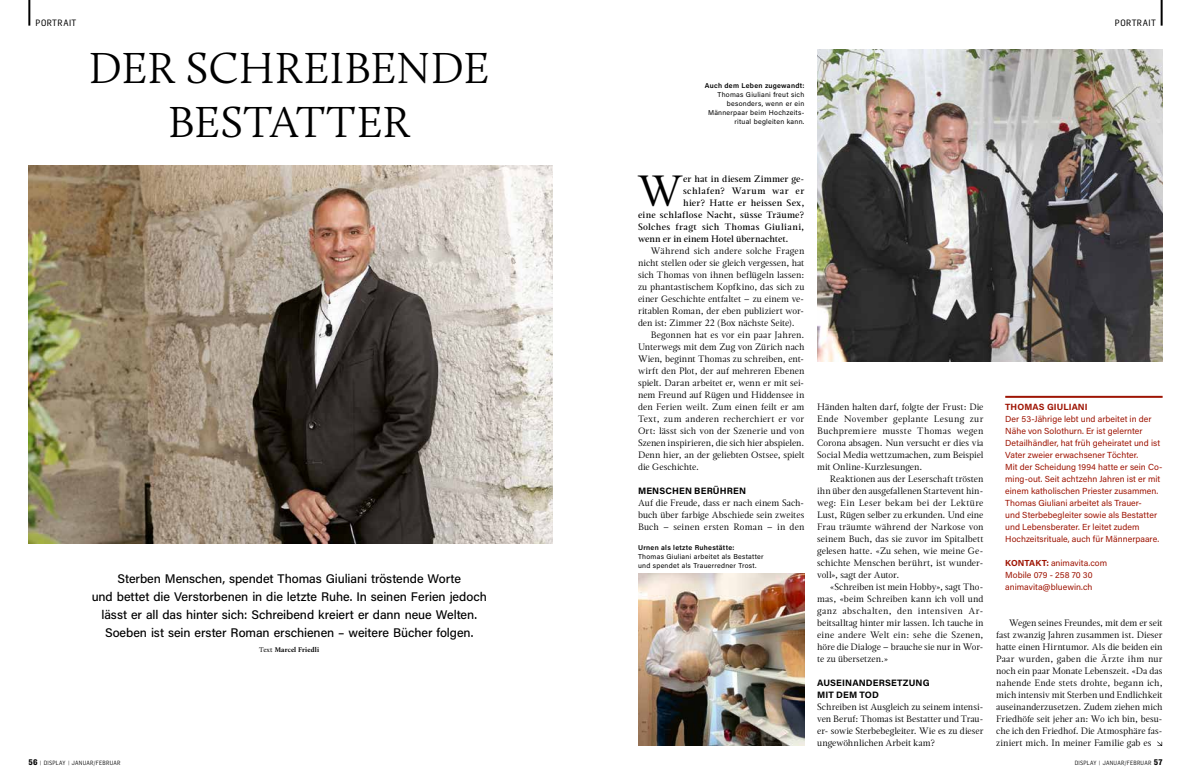
<style>
.page{position:relative;width:1191px;height:780px;background:#fff}
.page>*{position:absolute;margin:0;border:0;box-sizing:border-box;transform-origin:0 0}
.t1{font:300 45px/54px "Calluna";color:#000;text-align:center}
.t2{font:43.5px "Magneta";color:#000}
.t3{font:500 12.5px/18px "Acumin Pro";letter-spacing:-.005em;color:#000;text-align:center}
.t4{font:9.2px/12px "Magneta";letter-spacing:.005em;color:#000;text-align:justify}
.t5{font:500 9.2px "Magneta";letter-spacing:.025em;color:#000}
.t6{font:700 9.2px/12px "Acumin Pro";letter-spacing:.015em;color:#000}
.t7{font:500 9.2px "Magneta";letter-spacing:-.005em;color:#000}
.t8{font:500 9.2px "Magneta";letter-spacing:.05em;color:#000}
.t9{font:9px "Flama Semicondensed Basic";letter-spacing:.05em;color:#000}
.t10{font:700 9px "Acumin Pro";letter-spacing:.01em;color:#9e1403}
.t11{font:8.8px/12px "Acumin Pro";letter-spacing:.005em;color:#9e1403}
.t12{font:7px/9px "Acumin Pro";letter-spacing:.035em;color:#000;text-align:right}
.t13{font:600 7px "Acumin Pro";letter-spacing:.04em;color:#000}
.t14{font:700 7px "Calluna";letter-spacing:.015em;color:#000}
.t15{font:6px "Flama Semicondensed";letter-spacing:.035em;color:#000}
.s1{font-weight:400}
.s2{font-weight:700;font-size:8px}
.s3{font-weight:700}
</style>
<div class="page">
<hr style="left:1005px;top:396px;width:157px;height:2px;background:#9e1403">
<svg style="left:1157px;top:741px;width:5px;height:5px"></svg>
<img style="left:28px;top:165px;width:525px;height:378px">
<img style="left:638px;top:574px;width:166px;height:172px">
<img style="left:817px;top:50px;width:345px;height:312px">
<hr style="left:1160px;top:0;width:2px;height:26px;background:#000">
<hr style="left:28px;top:0;width:2px;height:26px;background:#000">
<p class="t9" style="left:36px;top:17px;width:42px">PORTRAIT</p>
<p class="t9" style="left:1115px;top:17px;width:42px">PORTRAIT</p>
<h1 class="t1" style="left:89px;top:41px;width:402px">DER SCHREIBENDE<br>BESTATTER</h1>
<p class="t3" style="left:92px;top:569px;width:397px">Sterben Menschen, spendet Thomas Giuliani tröstende Worte<br>und bettet die Verstorbenen in die letzte Ruhe. In seinen Ferien jedoch lässt er all das hinter sich: Schreibend kreiert er dann neue Welten.<br>Soeben ist sein erster Roman erschienen – weitere Bücher folgen.</p>
<p class="t14" style="left:259px;top:645px;width:61px"><span class="s1">Text</span> Marcel Friedli</p>
<p class="t15" style="left:28px;top:758px;width:94px"><span class="s2">56</span> | DISPLAY | JANUAR/FEBRUAR</p>
<p class="t13" style="left:705px;top:81px;width:101px">Auch dem Leben zugewandt:</p>
<p class="t12" style="left:708px;top:90px;width:98px">Thomas Giuliani freut sich besonders, wenn er ein<br>Männerpaar beim Hochzeits&shy;ritual begleiten kann.</p>
<h2 class="t2" style="left:637px;top:161px;width:47px">W</h2>
<p class="t5" style="left:683px;top:172px;width:123px">er hat in diesem Zimmer ge-</p>
<p class="t8" style="left:683px;top:184px;width:123px">schlafen? Warum war er</p>
<p class="t5" style="left:683px;top:196px;width:123px">hier? Hatte er heissen Sex,</p>
<p class="t5" style="left:638px;top:208px;width:168px">eine schlaflose Nacht, süsse Träume?</p>
<p class="t5" style="left:638px;top:220px;width:168px">Solches fragt sich Thomas Giuliani,</p>
<p class="t7" style="left:638px;top:232px;width:152px">wenn er in einem Hotel übernachtet.</p>
<p class="t4" style="left:638px;top:244px;width:168px;text-indent:13px">Während sich andere solche Fragen nicht stellen oder sie gleich vergessen, hat sich Thomas von ihnen beflügeln lassen: zu phantastischem Kopfkino, das sich zu einer Geschichte entfaltet – zu einem ve&shy;ritablen Roman, der eben publiziert wor&shy;den ist: Zimmer 22 (Box nächste Seite).</p>
<p class="t4" style="left:638px;top:328px;width:168px;text-indent:13px">Begonnen hat es vor ein paar Jahren.<br>Unterwegs mit dem Zug von Zürich nach Wien, beginnt Thomas zu schreiben, ent&shy;wirft den Plot, der auf mehreren Ebenen spielt. Daran arbeitet er, wenn er mit sei&shy;nem Freund auf Rügen und Hiddensee in den Ferien weilt. Zum einen feilt er am Text, zum anderen recherchiert er vor Ort: lässt sich von der Szenerie und von Szenen inspirieren, die sich hier abspielen.<br>Denn hier, an der geliebten Ostsee, spielt die Geschichte.</p>
<p class="t6" style="left:638px;top:484px;width:110px">MENSCHEN BERÜHREN</p>
<p class="t4" style="left:638px;top:496px;width:168px">Auf die Freude, dass er nach einem Sach&shy;buch über farbige Abschiede sein zweites Buch – seinen ersten Roman – in den</p>
<p class="t13" style="left:638px;top:542px;width:98px">Urnen als letzte Ruhestätte:</p>
<p class="t12" style="left:638px;top:551px;width:127px;text-align:left">Thomas Giuliani arbeitet als Bestatter und spendet als Trauerredner Trost.</p>
<p class="t4" style="left:817px;top:400px;width:168px">Händen halten darf, folgte der Frust: Die Ende November geplante Lesung zur Buchpremiere musste Thomas wegen Corona absagen. Nun versucht er dies via Social Media wettzumachen, zum Beispiel mit Online-Kurzlesungen.</p>
<p class="t4" style="left:817px;top:472px;width:168px;text-indent:13px">Reaktionen aus der Leserschaft trösten ihn über den ausgefallenen Startevent hin&shy;weg: Ein Leser bekam bei der Lektüre Lust, Rügen selber zu erkunden. Und eine Frau träumte während der Narkose von seinem Buch, das sie zuvor im Spitalbett gelesen hatte. «Zu sehen, wie meine Ge&shy;schichte Menschen berührt, ist wunder&shy;voll», sagt der Autor.</p>
<p class="t4" style="left:817px;top:580px;width:168px;text-indent:13px">«Schreiben ist mein Hobby», sagt Tho&shy;mas, «beim Schreiben kann ich voll und ganz abschalten, den intensiven Ar&shy;beitsalltag hinter mir lassen. Ich tauche in eine andere Welt ein: sehe die Szenen, höre die Dialoge – brauche sie nur in Wor&shy;te zu übersetzen.»</p>
<p class="t6" style="left:817px;top:676px;width:114px">AUSEINANDERSETZUNG<br>MIT DEM TOD</p>
<p class="t4" style="left:817px;top:700px;width:168px">Schreiben ist Ausgleich zu seinem intensi&shy;ven Beruf: Thomas ist Bestatter und Trau&shy;er- sowie Sterbebegleiter. Wie es zu dieser ungewöhnlichen Arbeit kam?</p>
<p class="t10" style="left:1005px;top:400px;width:84px">THOMAS GIULIANI</p>
<p class="t11" style="left:1005px;top:412px;width:159px">Der 53-Jährige lebt und arbeitet in der Nähe von Solothurn. Er ist gelernter Detailhändler, hat früh geheiratet und ist Vater zweier erwachsener Töchter.<br>Mit der Scheidung 1994 hatte er sein Co&shy;ming-out. Seit achtzehn Jahren ist er mit einem katholischen Priester zusammen.<br>Thomas Giuliani arbeitet als Trauer-<br>und Sterbebegleiter sowie als Bestatter und Lebensberater. Er leitet zudem Hochzeitsrituale, auch für Männerpaare.</p>
<p class="t11" style="left:1005px;top:556px;width:103px"><span class="s3">KONTAKT:</span> animavita.com<br>Mobile 079 - 258 70 30 animavita@bluewin.ch</p>
<p class="t4" style="left:996px;top:616px;width:168px;text-indent:13px">Wegen seines Freundes, mit dem er seit fast zwanzig Jahren zusammen ist. Dieser hatte einen Hirntumor. Als die beiden ein Paar wurden, gaben die Ärzte ihm nur noch ein paar Monate Lebenszeit. «Da das nahende Ende stets drohte, begann ich, mich intensiv mit Sterben und Endlichkeit auseinanderzusetzen. Zudem ziehen mich Friedhöfe seit jeher an: Wo ich bin, besu&shy;che ich den Friedhof. Die Atmosphäre fas&shy;ziniert mich. In meiner Familie gab es</p>
<p class="t15" style="left:1074px;top:758px;width:89px">DISPLAY | JANUAR/FEBRUAR <span class="s2">57</span></p>
</div>
